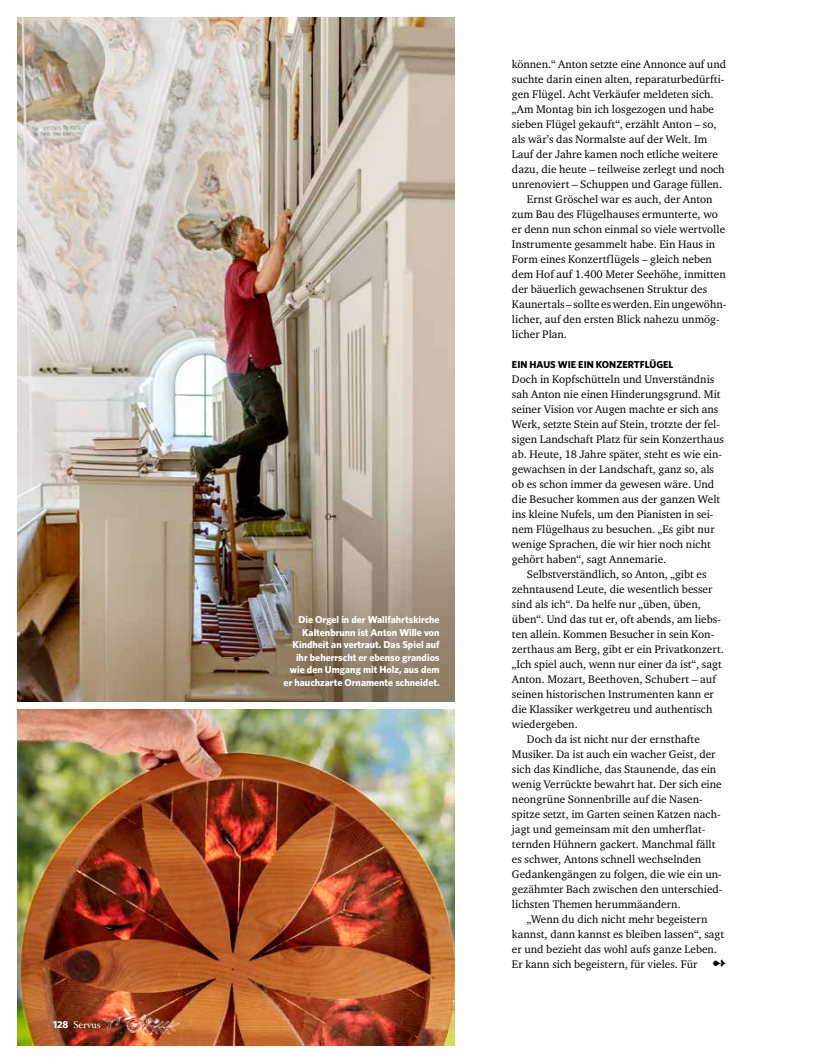
<style>
.page{position:relative;width:815px;height:1063px;background:#fff}
.page>*{position:absolute;margin:0;border:0;box-sizing:border-box;transform-origin:0 0}
.t1{font:11.25px "Charter ITC";color:#000}
.t2{font:700 10px/12.5px "Whitney";color:#fff;text-align:right}
.t3{font:700 10px "Whitney";color:#000}
.t4{font:10px "Hoefler Txt";letter-spacing:-.005em;color:#fff}
.s1{font-family:"Whitney";font-weight:700}
</style>
<div class="page">
<img style="left:18px;top:710px;width:437px;height:335px">
<img style="left:18px;top:18px;width:437px;height:684px">
<img style="left:99px;top:1002px;width:83px;height:44px">
<p class="t4" style="left:53px;top:1017px;width:49px"><span class="s1">128</span> Servus</p>
<p class="t2" style="left:284px;top:613px;width:158px">Die Orgel in der Wallfahrtskirche Kaltenbrunn ist Anton Wille von Kindheit an vertraut. Das Spiel auf ihr beherrscht er ebenso grandios wie den Umgang mit Holz, aus dem er hauchzarte Ornamente schneidet.</p>
<p class="t1" style="left:512px;top:57px;width:216px">können.“ Anton setzte eine Annonce auf und</p>
<p class="t1" style="left:512px;top:72px;width:214px">suchte darin einen alten, reparaturbedürfti-</p>
<p class="t1" style="left:512px;top:87px;width:203px">gen Flügel. Acht Verkäufer meldeten sich.</p>
<p class="t1" style="left:512px;top:102px;width:203px">„Am Montag bin ich losgezogen und habe</p>
<p class="t1" style="left:512px;top:117px;width:206px">sieben Flügel gekauft“, erzählt Anton – so,</p>
<p class="t1" style="left:512px;top:132px;width:197px">als wär’s das Normalste auf der Welt. Im</p>
<p class="t1" style="left:512px;top:147px;width:208px">Lauf der Jahre kamen noch etliche weitere</p>
<p class="t1" style="left:512px;top:162px;width:214px">dazu, die heute – teilweise zerlegt und noch</p>
<p class="t1" style="left:512px;top:177px;width:212px">unrenoviert – Schuppen und Garage füllen.</p>
<p class="t1" style="left:527px;top:192px;width:187px">Ernst Gröschel war es auch, der Anton</p>
<p class="t1" style="left:512px;top:207px;width:207px">zum Bau des Flügelhauses ermunterte, wo</p>
<p class="t1" style="left:512px;top:222px;width:215px">er denn nun schon einmal so viele wertvolle</p>
<p class="t1" style="left:512px;top:237px;width:205px">Instrumente gesammelt habe. Ein Haus in</p>
<p class="t1" style="left:512px;top:252px;width:202px">Form eines Konzertflügels – gleich neben</p>
<p class="t1" style="left:512px;top:267px;width:215px">dem Hof auf 1.400 Meter Seehöhe, inmitten</p>
<p class="t1" style="left:512px;top:282px;width:197px">der bäuerlich gewachsenen Struktur des</p>
<p class="t1" style="left:512px;top:297px;width:216px">Kaunertals – sollte es werden. Ein ungewöhn-</p>
<p class="t1" style="left:512px;top:312px;width:209px">licher, auf den ersten Blick nahezu unmög-</p>
<p class="t1" style="left:512px;top:327px;width:57px">licher Plan.</p>
<p class="t3" style="left:512px;top:358px;width:163px">EIN HAUS WIE EIN KONZERTFLÜGEL</p>
<p class="t1" style="left:512px;top:372px;width:204px">Doch in Kopfschütteln und Unverständnis</p>
<p class="t1" style="left:512px;top:387px;width:210px">sah Anton nie einen Hinderungsgrund. Mit</p>
<p class="t1" style="left:512px;top:402px;width:208px">seiner Vision vor Augen machte er sich ans</p>
<p class="t1" style="left:512px;top:417px;width:209px">Werk, setzte Stein auf Stein, trotzte der fel-</p>
<p class="t1" style="left:512px;top:432px;width:213px">sigen Landschaft Platz für sein Konzerthaus</p>
<p class="t1" style="left:512px;top:447px;width:212px">ab. Heute, 18 Jahre später, steht es wie ein-</p>
<p class="t1" style="left:512px;top:462px;width:204px">gewachsen in der Landschaft, ganz so, als</p>
<p class="t1" style="left:512px;top:477px;width:204px">ob es schon immer da gewesen wäre. Und</p>
<p class="t1" style="left:512px;top:492px;width:210px">die Besucher kommen aus der ganzen Welt</p>
<p class="t1" style="left:512px;top:507px;width:203px">ins kleine Nufels, um den Pianisten in sei-</p>
<p class="t1" style="left:512px;top:522px;width:204px">nem Flügelhaus zu besuchen. „Es gibt nur</p>
<p class="t1" style="left:512px;top:537px;width:200px">wenige Sprachen, die wir hier noch nicht</p>
<p class="t1" style="left:512px;top:552px;width:156px">gehört haben“, sagt Annemarie.</p>
<p class="t1" style="left:527px;top:567px;width:181px">Selbstverständlich, so Anton, „gibt es</p>
<p class="t1" style="left:512px;top:582px;width:202px">zehntausend Leute, die wesentlich besser</p>
<p class="t1" style="left:512px;top:597px;width:190px">sind als ich“. Da helfe nur „üben, üben,</p>
<p class="t1" style="left:512px;top:612px;width:210px">üben“. Und das tut er, oft abends, am liebs-</p>
<p class="t1" style="left:512px;top:627px;width:204px">ten allein. Kommen Besucher in sein Kon-</p>
<p class="t1" style="left:512px;top:642px;width:213px">zerthaus am Berg, gibt er ein Privatkonzert.</p>
<p class="t1" style="left:512px;top:657px;width:211px">„Ich spiel auch, wenn nur einer da ist“, sagt</p>
<p class="t1" style="left:512px;top:672px;width:206px">Anton. Mozart, Beethoven, Schubert – auf</p>
<p class="t1" style="left:512px;top:687px;width:203px">seinen historischen Instrumenten kann er</p>
<p class="t1" style="left:512px;top:702px;width:202px">die Klassiker werkgetreu und authentisch</p>
<p class="t1" style="left:512px;top:717px;width:67px">wiedergeben.</p>
<p class="t1" style="left:527px;top:732px;width:174px">Doch da ist nicht nur der ernsthafte</p>
<p class="t1" style="left:512px;top:747px;width:205px">Musiker. Da ist auch ein wacher Geist, der</p>
<p class="t1" style="left:512px;top:762px;width:206px">sich das Kindliche, das Staunende, das ein</p>
<p class="t1" style="left:512px;top:777px;width:211px">wenig Verrückte bewahrt hat. Der sich eine</p>
<p class="t1" style="left:512px;top:792px;width:191px">neongrüne Sonnenbrille auf die Nasen-</p>
<p class="t1" style="left:512px;top:807px;width:210px">spitze setzt, im Garten seinen Katzen nach-</p>
<p class="t1" style="left:512px;top:822px;width:194px">jagt und gemeinsam mit den umherflat-</p>
<p class="t1" style="left:512px;top:837px;width:205px">ternden Hühnern gackert. Manchmal fällt</p>
<p class="t1" style="left:512px;top:852px;width:191px">es schwer, Antons schnell wechselnden</p>
<p class="t1" style="left:512px;top:867px;width:211px">Gedankengängen zu folgen, die wie ein un-</p>
<p class="t1" style="left:512px;top:882px;width:212px">gezähmter Bach zwischen den unterschied-</p>
<p class="t1" style="left:512px;top:897px;width:170px">lichsten Themen herummäandern.</p>
<p class="t1" style="left:527px;top:912px;width:182px">„Wenn du dich nicht mehr begeistern</p>
<p class="t1" style="left:512px;top:927px;width:214px">kannst, dann kannst es bleiben lassen“, sagt</p>
<p class="t1" style="left:512px;top:942px;width:207px">er und bezieht das wohl aufs ganze Leben.</p>
<p class="t1" style="left:512px;top:957px;width:187px">Er kann sich begeistern, für vieles. Für</p>
</div>
